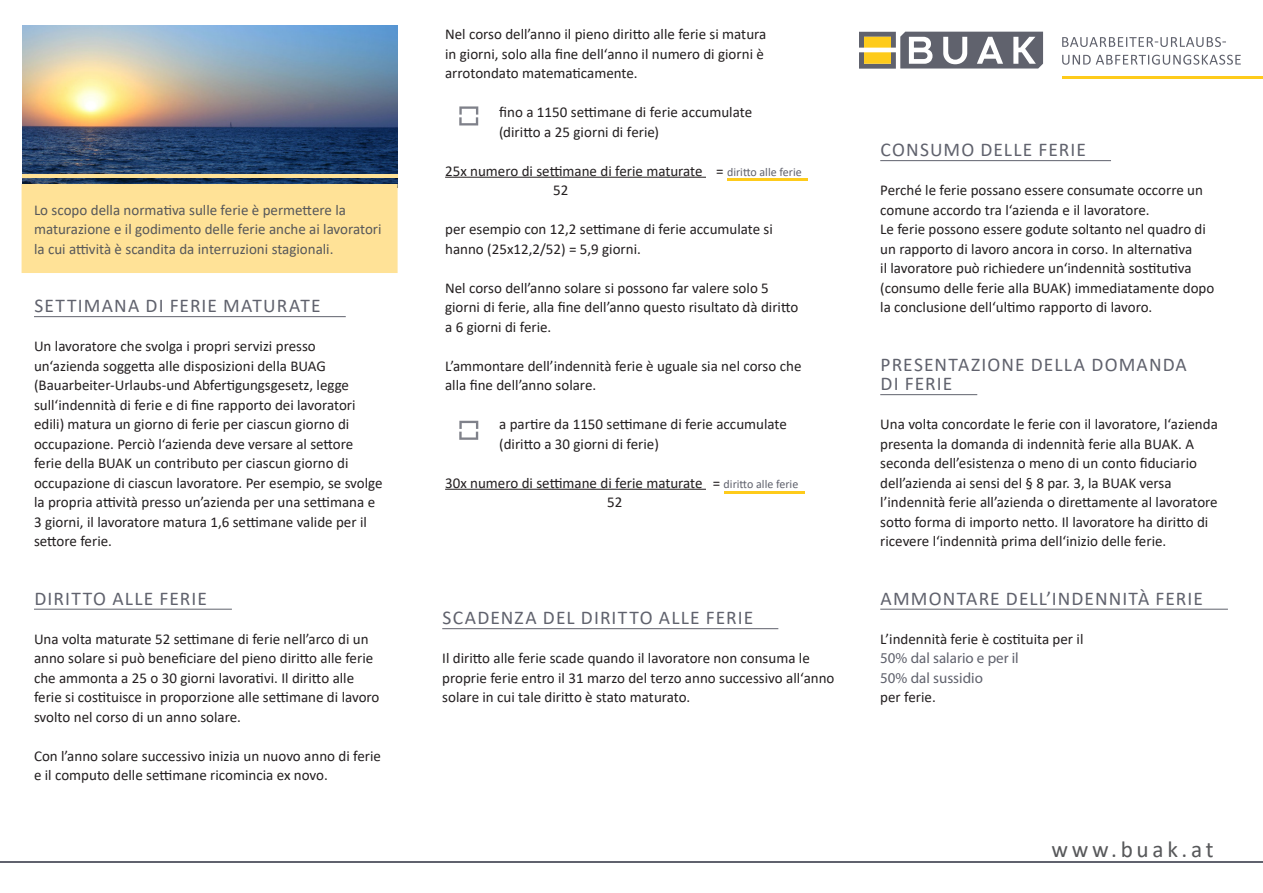
<style>
.page{position:relative;width:1263px;height:893px;background:#fff}
.page>*{position:absolute;margin:0;border:0;box-sizing:border-box;transform-origin:0 0}
.t1{font:23.25px "Calibri";letter-spacing:.16em;color:#57585a}
.Überschriften{font:19.5px/19.5px "Calibri";letter-spacing:.06em;color:#60626d}
.Fliesstext{font:15px/19.5px "Calibri";color:#231f20}
.EINLEITUNG{font:15px/19.5px "Calibri";color:#57585a}
.TEXTEingerückter{font:15px/19.5px "Calibri";color:#231f20}
.s1{font-size:12px;color:#60626d}
.s2{font-family:"Myriad Pro";color:#60626d}
</style>
<div class="page">
<svg style="left:22px;top:25px;width:376px;height:1px"></svg>
<svg style="left:1062px;top:55px;width:179px;height:10px"></svg>
<svg style="left:1062px;top:37px;width:164px;height:10px"></svg>
<svg style="left:859px;top:32px;width:184px;height:37px"></svg>
<hr style="left:1062px;top:76px;width:201px;height:2px;background:#fecb1b">
<hr style="left:0;top:861px;width:1263px;height:1px;background:#60626d">
<img style="left:22px;top:26px;width:376px;height:158px">
<div style="left:22px;top:184px;width:376px;height:89px;background:#ffe297"></div>
<hr style="left:22px;top:175px;width:376px;height:3px;background:#ffe297">
<hr style="left:880px;top:160px;width:231px;height:1px;background:#60626d">
<hr style="left:880px;top:394px;width:97px;height:1px;background:#60626d">
<hr style="left:880px;top:609px;width:348px;height:1px;background:#60626d">
<hr style="left:34px;top:316px;width:312px;height:1px;background:#60626d">
<hr style="left:34px;top:609px;width:198px;height:1px;background:#60626d">
<hr style="left:445px;top:177px;width:261px;height:1px;background:#231f20">
<hr style="left:445px;top:489px;width:261px;height:1px;background:#231f20">
<hr style="left:442px;top:628px;width:336px;height:1px;background:#60626d">
<hr style="left:727px;top:178px;width:81px;height:2px;background:#fecb1b">
<hr style="left:724px;top:491px;width:81px;height:3px;background:#fecb1b">
<svg style="left:459px;top:106px;width:19px;height:19px"></svg>
<svg style="left:459px;top:421px;width:19px;height:19px"></svg>
<p class="EINLEITUNG" style="left:34px;top:199px;width:349px">Lo scopo della normativa sulle ferie è permettere la maturazione e il godimento delle ferie anche ai lavoratori la cui attività è scandita da interruzioni stagionali.</p>
<p class="Überschriften" style="left:34px;top:295px;width:288px">SETTIMANA DI FERIE MATURATE</p>
<p class="Fliesstext" style="left:34px;top:336px;width:350px">Un lavoratore che svolga i propri servizi presso un‘azienda soggetta alle disposizioni della BUAG (Bauarbeiter-Urlaubs-und Abfertigungsgesetz, legge sull‘indennità di ferie e di fine rapporto dei lavoratori edili) matura un giorno di ferie per ciascun giorno di occupazione. Perciò l‘azienda deve versare al settore ferie della BUAK un contributo per ciascun giorno di occupazione di ciascun lavoratore. Per esempio, se svolge la propria attività presso un’azienda per una settimana e 3 giorni, il lavoratore matura 1,6 settimane valide per il settore ferie.</p>
<p class="Überschriften" style="left:34px;top:588px;width:174px">DIRITTO ALLE FERIE</p>
<p class="Fliesstext" style="left:34px;top:628px;width:347px">Una volta maturate 52 settimane di ferie nell’arco di un anno solare si può beneficiare del pieno diritto alle ferie che ammonta a 25 o 30 giorni lavorativi. Il diritto alle ferie si costituisce in proporzione alle settimane di lavoro svolto nel corso di un anno solare.</p>
<p class="Fliesstext" style="left:34px;top:745px;width:349px">Con l’anno solare successivo inizia un nuovo anno di ferie e il computo delle settimane ricomincia ex novo.</p>
<p class="Fliesstext" style="left:445px;top:24px;width:323px">Nel corso dell’anno il pieno diritto alle ferie si matura in giorni, solo alla fine dell‘anno il numero di giorni è arrotondato matematicamente.</p>
<p class="TEXTEingerückter" style="left:499px;top:102px;width:255px">fino a 1150 settimane di ferie accumulate (diritto a 25 giorni di ferie)</p>
<p class="Fliesstext" style="left:553px;top:160px;width:250px;text-indent:-108px">25x numero di settimane di ferie maturate = <span class="s1">diritto alle ferie<br></span>52</p>
<p class="Fliesstext" style="left:445px;top:219px;width:329px">per esempio con 12,2 settimane di ferie accumulate si hanno (25x12,2/52) = 5,9 giorni.</p>
<p class="Fliesstext" style="left:445px;top:277px;width:355px">Nel corso dell’anno solare si possono far valere solo 5 giorni di ferie, alla fine dell’anno questo risultato dà diritto a 6 giorni di ferie.</p>
<p class="Fliesstext" style="left:445px;top:355px;width:358px">L’ammontare dell’indennità ferie è uguale sia nel corso che alla fine dell’anno solare.</p>
<p class="Fliesstext" style="left:499px;top:414px;width:289px">a partire da 1150 settimane di ferie accumulate (diritto a 30 giorni di ferie)</p>
<p class="Fliesstext" style="left:607px;top:472px;width:193px;text-indent:-162px">30x numero di settimane di ferie maturate = <span class="s1">diritto alle ferie<br></span>52</p>
<p class="Überschriften" style="left:443px;top:607px;width:312px">SCADENZA DEL DIRITTO ALLE FERIE</p>
<p class="Fliesstext" style="left:442px;top:648px;width:394px">Il diritto alle ferie scade quando il lavoratore non consuma le proprie ferie entro il 31 marzo del terzo anno successivo all‘anno solare in cui tale diritto è stato maturato.</p>
<p class="Überschriften" style="left:881px;top:139px;width:207px">CONSUMO DELLE FERIE</p>
<p class="Fliesstext" style="left:880px;top:180px;width:336px">Perché le ferie possano essere consumate occorre un comune accordo tra l‘azienda e il lavoratore.<br>Le ferie possono essere godute soltanto nel quadro di un rapporto di lavoro ancora in corso. In alternativa<br>il lavoratore può richiedere un‘indennità sostitutiva (consumo delle ferie alla BUAK) immediatamente dopo la conclusione dell‘ultimo rapporto di lavoro.</p>
<p class="Überschriften" style="left:881px;top:354px;width:308px">PRESENTAZIONE DELLA DOMANDA<br>DI FERIE</p>
<p class="Fliesstext" style="left:880px;top:414px;width:339px">Una volta concordate le ferie con il lavoratore, l‘azienda presenta la domanda di indennità ferie alla BUAK. A seconda dell’esistenza o meno di un conto fiduciario dell’azienda ai sensi del § 8 par. 3, la BUAK versa l’indennità ferie all’azienda o direttamente al lavoratore sotto forma di importo netto. Il lavoratore ha diritto di ricevere l‘indennità prima dell‘inizio delle ferie.</p>
<p class="Überschriften" style="left:881px;top:588px;width:324px">AMMONTARE DELL’INDENNITÀ FERIE</p>
<p class="Fliesstext" style="left:880px;top:628px;width:205px">L’indennità ferie è costituita per il<br><span class="s2">50% dal salario e per il<br>50% dal sussidio<br></span>per ferie.</p>
<h1 class="t1" style="left:1051px;top:833px;width:164px">www.buak.at</h1>
</div>
